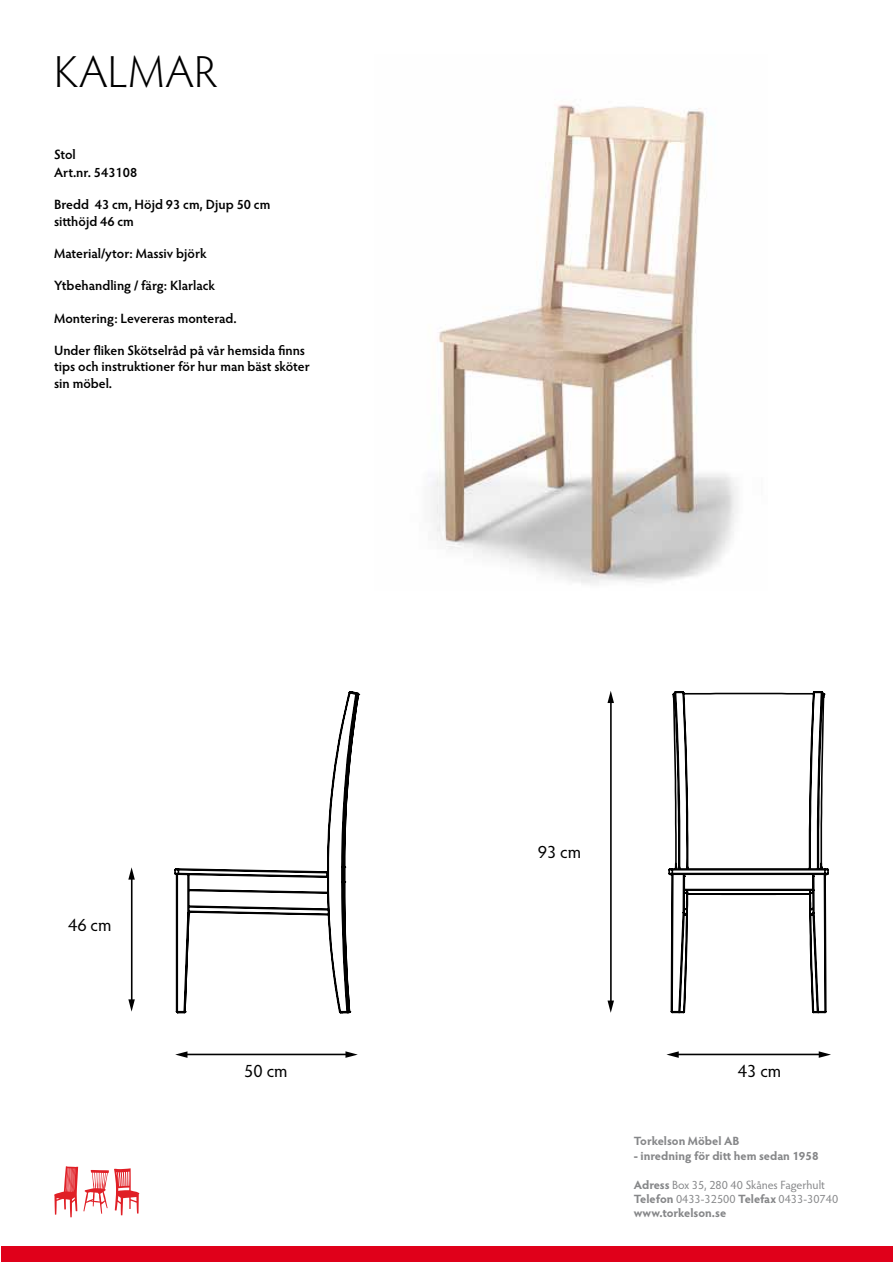
<style>
.page{position:relative;width:893px;height:1263px;background:#fff}
.page>*{position:absolute;margin:0;border:0;box-sizing:border-box;transform-origin:0 0}
.t1{font:300 45px "Hypatia Sans Pro";letter-spacing:.02em;color:#000}
.t2{font:18px "Hypatia Sans Pro";color:#000}
.t3{font:600 13.5px/16.2px "Hypatia Sans Pro";color:#000}
.t4{font:12px/14.4px "Hypatia Sans Pro";color:#868789}
.t5{font:700 12px "Hypatia Sans Pro";color:#868789}
.s1{font-weight:700}
</style>
<div class="page">
<div style="left:2px;top:1246px;width:891px;height:16px;background:#e0001a"></div>
<svg style="left:54px;top:1166px;width:86px;height:51px"></svg>
<svg style="left:668px;top:691px;width:161px;height:323px"></svg>
<svg style="left:174px;top:691px;width:187px;height:323px"></svg>
<hr style="left:131px;top:877px;width:2px;height:126px;background:#010101">
<svg style="left:128px;top:867px;width:7px;height:13px"></svg>
<svg style="left:128px;top:999px;width:7px;height:13px"></svg>
<hr style="left:610px;top:700px;width:2px;height:304px;background:#010101">
<svg style="left:607px;top:691px;width:7px;height:12px"></svg>
<svg style="left:607px;top:1000px;width:7px;height:13px"></svg>
<hr style="left:187px;top:1054px;width:162px;height:1px;background:#010101">
<svg style="left:175px;top:1051px;width:12px;height:7px"></svg>
<svg style="left:345px;top:1051px;width:13px;height:7px"></svg>
<hr style="left:676px;top:1054px;width:146px;height:1px;background:#010101">
<svg style="left:666px;top:1051px;width:13px;height:7px"></svg>
<svg style="left:819px;top:1051px;width:12px;height:7px"></svg>
<img style="left:432px;top:104px;width:306px;height:480px">
<h1 class="t1" style="left:54px;top:42px;width:165px">KALMAR</h1>
<p class="t3" style="left:54px;top:145px;width:85px;line-height:18px">Stol<br>Art.nr. 543108</p>
<p class="t3" style="left:54px;top:196px;width:218px">Bredd 43 cm, Höjd 93 cm, Djup 50 cm sitthöjd 46 cm</p>
<p class="t3" style="left:54px;top:245px;width:154px">Material/ytor: Massiv björk</p>
<p class="t3" style="left:54px;top:277px;width:163px">Ytbehandling / färg: Klarlack</p>
<p class="t3" style="left:54px;top:310px;width:184px">Montering: Levereras monterad.</p>
<p class="t3" style="left:54px;top:342px;width:257px">Under fliken Skötselråd på vår hemsida finns tips och instruktioner för hur man bäst sköter sin möbel.</p>
<h2 class="t2" style="left:68px;top:912px;width:45px">46 cm</h2>
<h2 class="t2" style="left:244px;top:1058px;width:45px">50 cm</h2>
<h2 class="t2" style="left:538px;top:840px;width:45px">93 cm</h2>
<h2 class="t2" style="left:738px;top:1058px;width:45px">43 cm</h2>
<p class="t5" style="left:634px;top:1133px;width:107px">Torkelson Möbel AB</p>
<p class="t5" style="left:634px;top:1147px;width:186px">- inredning för ditt hem sedan 1958</p>
<p class="t4" style="left:634px;top:1177px;width:206px"><span class="s1">Adress</span> Box 35, 280 40 Skånes Fagerhult<br><span class="s1">Telefon</span> 0433-32500 <span class="s1">Telefax</span> 0433-30740 <span class="s1">www.torkelson.se</span></p>
</div>
